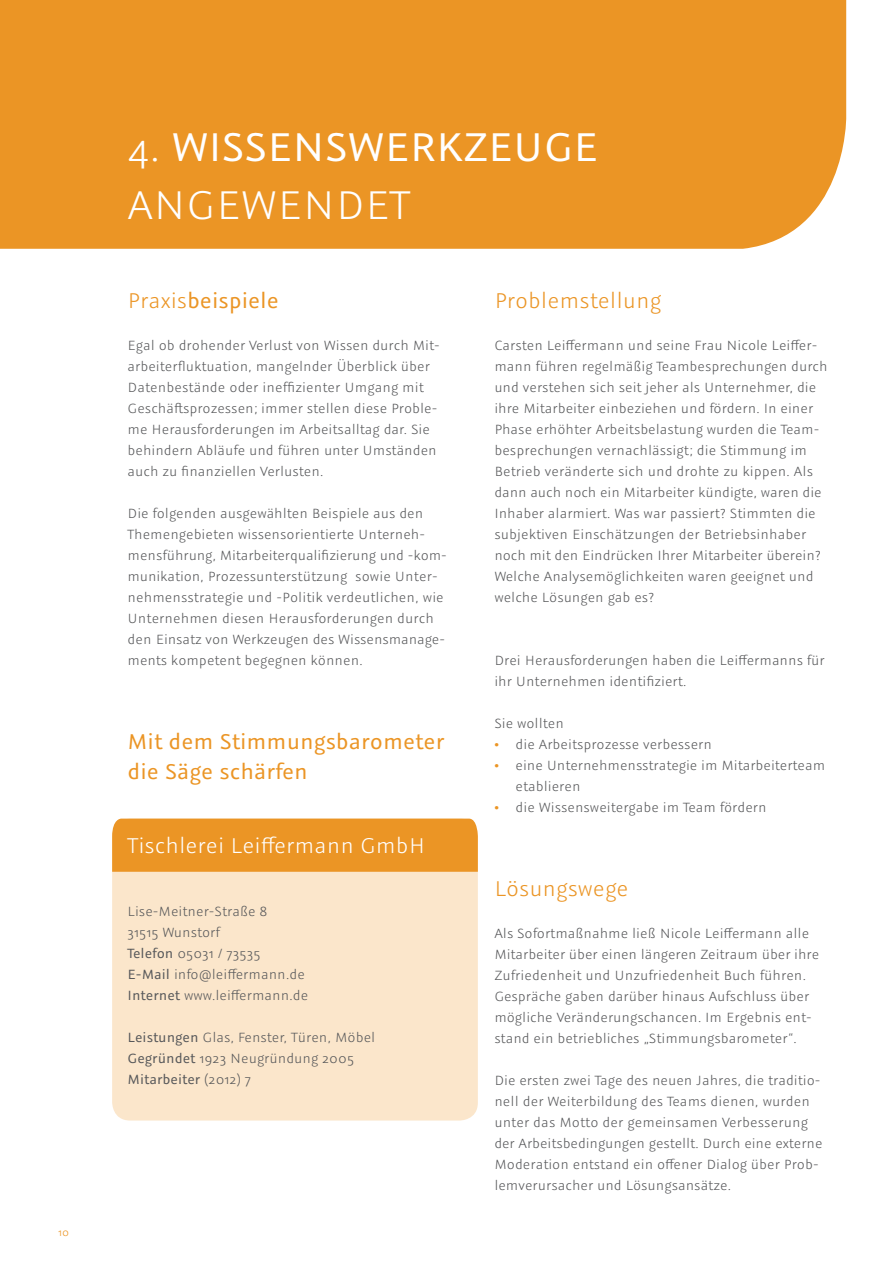
<style>
.page{position:relative;width:893px;height:1263px;background:#fff}
.page>*{position:absolute;margin:0;border:0;box-sizing:border-box;transform-origin:0 0}
.t1{font:45px/57.6px "Graublau Sans";color:#fff}
.t2{font:24px/30px "Graublau Sans";color:#eb9525}
.t3{font:300 24px "Graublau Sans";color:#eb9525}
.t4{font:300 24px "Graublau Sans";color:#fff}
.t5{font:300 15px/21px "Graublau Sans";color:#57585a}
.t6{font:300 12px "Graublau Sans";color:#eb9525}
.s1{font-weight:300}
.s2{font-weight:400}
.s3{color:#eb9525}
</style>
<div class="page">
<div style="left:112px;top:819px;width:366px;height:301px;background:#fbe6cb;border-radius:18px"></div>
<div style="left:112px;top:819px;width:366px;height:53px;background:#eb9525"></div>
<div style="left:0;top:0;width:846px;height:249px;background:#eb9525"></div>
<p class="t6" style="left:58px;top:1224px;width:13px">10</p>
<h1 class="t1" style="left:128px;top:117px;width:472px"><span class="s1">4.</span> WISSENSWERKZEUGE<br><span class="s1">ANGEWENDET</span></h1>
<h2 class="t2" style="left:128px;top:285px;width:153px"><span class="s1">Praxis</span>beispiele</h2>
<p class="t5" style="left:128px;top:334px;width:314px">Egal ob drohender Verlust von Wissen durch Mit&shy;arbeiterfluktuation, mangelnder Überblick über Datenbestände oder ineffizienter Umgang mit Geschäftsprozessen; immer stellen diese Proble&shy;me Herausforderungen im Arbeitsalltag dar. Sie behindern Abläufe und führen unter Umständen auch zu finanziellen Verlusten.</p>
<p class="t5" style="left:128px;top:502px;width:321px">Die folgenden ausgewählten Beispiele aus den Themengebieten wissensorientierte Unterneh&shy;mensführung, Mitarbeiterqualifizierung und -kom&shy;munikation, Prozessunterstützung sowie Unter&shy;nehmensstrategie und -Politik verdeutlichen, wie Unternehmen diesen Herausforderungen durch den Einsatz von Werkzeugen des Wissensmanage&shy;ments kompetent begegnen können.</p>
<h2 class="t2" style="left:128px;top:726px;width:318px">Mit dem Stimmungsbarometer die Säge schärfen</h2>
<h2 class="t4" style="left:128px;top:830px;width:299px">Tischlerei Leiffermann GmbH</h2>
<p class="t5" style="left:128px;top:900px;width:182px">Lise-Meitner-Straße 8<br>31515 Wunstorf<br><span class="s2">Telefon</span> 05031 / 73535<br><span class="s2">E-Mail</span> info@leiffermann.de<br><span class="s2">Internet</span> www.leiffermann.de</p>
<p class="t5" style="left:128px;top:1026px;width:249px"><span class="s2">Leistungen</span> Glas, Fenster, Türen, Möbel<br><span class="s2">Gegründet</span> 1923 Neugründung 2005<br><span class="s2">Mitarbeiter</span> (2012) 7</p>
<h2 class="t3" style="left:494px;top:285px;width:169px">Problemstellung</h2>
<p class="t5" style="left:494px;top:334px;width:335px">Carsten Leiffermann und seine Frau Nicole Leiffer&shy;mann führen regelmäßig Teambesprechungen durch und verstehen sich seit jeher als Unternehmer, die ihre Mitarbeiter einbeziehen und fördern. In einer Phase erhöhter Arbeitsbelastung wurden die Team&shy;besprechungen vernachlässigt; die Stimmung im Betrieb veränderte sich und drohte zu kippen. Als dann auch noch ein Mitarbeiter kündigte, waren die Inhaber alarmiert. Was war passiert? Stimmten die subjektiven Einschätzungen der Betriebsinhaber noch mit den Eindrücken Ihrer Mitarbeiter überein?<br>Welche Analysemöglichkeiten waren geeignet und welche Lösungen gab es?</p>
<p class="t5" style="left:494px;top:649px;width:332px">Drei Herausforderungen haben die Leiffermanns für ihr Unternehmen identifiziert.</p>
<p class="t5" style="left:494px;top:712px;width:71px">Sie wollten</p>
<p class="t5" style="left:494px;top:733px;width:219px"><span class="s3">•</span> die Arbeitsprozesse verbessern</p>
<p class="t5" style="left:516px;top:754px;width:311px;text-indent:-21px"><span class="s3">•</span> eine Unternehmensstrategie im Mitarbeiterteam etablieren</p>
<p class="t5" style="left:494px;top:796px;width:274px"><span class="s3">•</span> die Wissensweitergabe im Team fördern</p>
<h2 class="t3" style="left:494px;top:873px;width:136px">Lösungswege</h2>
<p class="t5" style="left:494px;top:922px;width:326px">Als Sofortmaßnahme ließ Nicole Leiffermann alle Mitarbeiter über einen längeren Zeitraum über ihre Zufriedenheit und Unzufriedenheit Buch führen.<br>Gespräche gaben darüber hinaus Aufschluss über mögliche Veränderungschancen. Im Ergebnis ent&shy;stand ein betriebliches „Stimmungsbarometer“.</p>
<p class="t5" style="left:494px;top:1069px;width:330px">Die ersten zwei Tage des neuen Jahres, die traditio&shy;nell der Weiterbildung des Teams dienen, wurden unter das Motto der gemeinsamen Verbesserung der Arbeitsbedingungen gestellt. Durch eine externe Moderation entstand ein offener Dialog über Prob&shy;lemverursacher und Lösungsansätze.</p>
</div>
